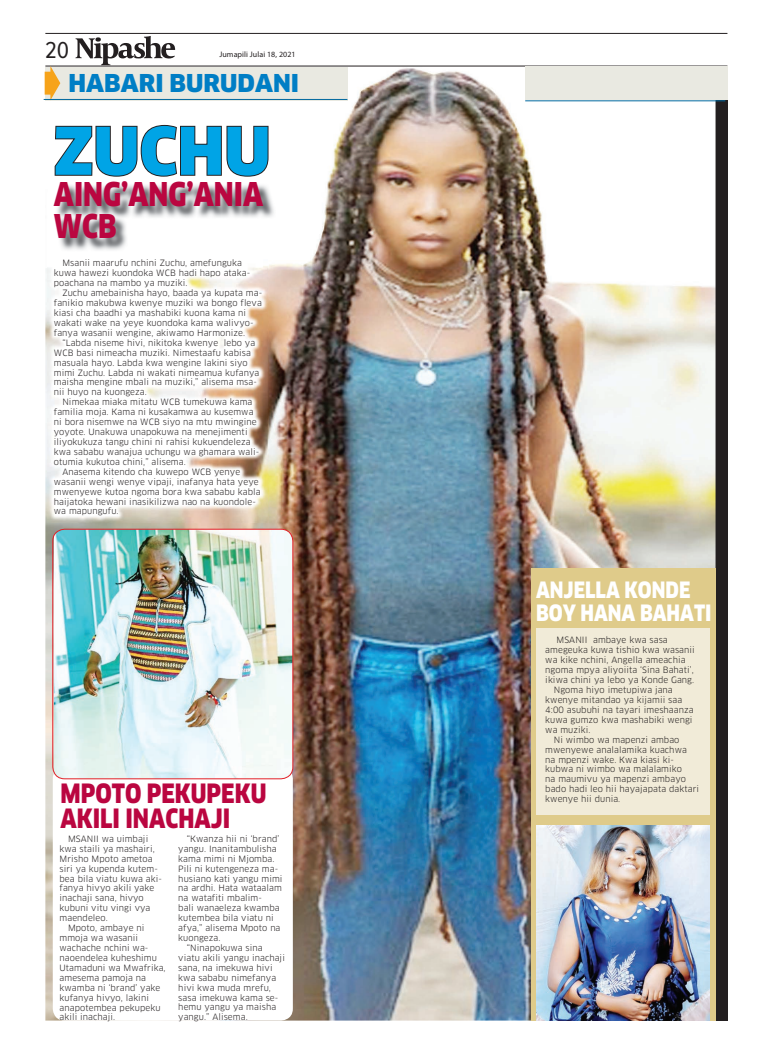
<style>
.page{position:relative;width:770px;height:1063px;background:#fff}
.page>*{position:absolute;margin:0;border:0;box-sizing:border-box;transform-origin:0 0}
.t1{font:900 64px "Clan OSF";color:#00a4e6}
.t2{font:900 32px/32px "Clan OSF";color:#ba0640;scale:.84 1}
.t3{font:900 26px/25px "Clan OSF";color:#ba0640;scale:.84 1}
.t4{font:900 24px "Clan OSF";color:#007ec5}
.t5{font:24px "Proxima Nova Cond";color:#231f20}
.t6{font:900 22px/23px "Clan OSF";color:#fff;scale:.84 1}
.t7{font:8.5px/9.9px "Clan LF";letter-spacing:.01em;color:#231f20}
.t8{font:8px "Myriad Pro";letter-spacing:.01em;color:#231f20}
</style>
<div class="page">
<div style="left:574px;top:100px;width:153px;height:921px;background:#231f20"></div>
<img style="left:45px;top:67px;width:670px;height:954px">
<div style="left:45px;top:67px;width:302px;height:33px;background:#e9e9e1"></div>
<hr style="left:45px;top:33px;width:682px;height:1px;background:#231f20">
<hr style="left:45px;top:66px;width:682px;height:1px;background:#231f20">
<svg style="left:76px;top:36px;width:99px;height:29px"></svg>
<svg style="left:45px;top:66px;width:15px;height:33px"></svg>
<div style="left:531px;top:568px;width:184px;height:453px;background:#dfcb8a"></div>
<div style="left:53px;top:767px;width:240px;height:254px;background:#fff;border-radius:12px"></div>
<img style="left:54px;top:529px;width:239px;height:250px">
<div style="left:52px;top:529px;width:241px;height:250px;border:1px solid #e21f26;border-radius:12px"></div>
<img style="left:56px;top:183px;width:219px;height:68px">
<svg style="left:54px;top:124px;width:215px;height:54px"></svg>
<div style="left:536px;top:628px;width:173px;height:187px;background:#f1ebd8"></div>
<img style="left:48px;top:253px;width:220px;height:269px">
<div style="left:525px;top:66px;width:202px;height:34px;background:#e9e9e1"></div>
<img style="left:536px;top:825px;width:173px;height:196px">
<hr style="left:525px;top:100px;width:200px;height:1px;background:#00689e">
<hr style="left:44px;top:99px;width:303px;height:1px;background:#00689e">
<h3 class="t5" style="left:45px;top:39px;width:26px">20</h3>
<p class="t8" style="left:219px;top:49px;width:78px">Jumapili Julai 18, 2021</p>
<h3 class="t4" style="left:68px;top:70px;width:232px">HABARI BURUDANI</h3>
<h1 class="t1" style="left:54px;top:115px;width:218px">ZUCHU</h1>
<h2 class="t2" style="left:54px;top:178px;width:250px">AING’ANG’ANIA<br>WCB</h2>
<p class="t7" style="left:54px;top:258px;width:198px;text-indent:8px">Msanii maarufu nchini Zuchu, amefunguka kuwa hawezi kuondoka WCB hadi hapo ataka&shy;poachana na mambo ya muziki.</p>
<p class="t7" style="left:54px;top:288px;width:210px;text-indent:8px">Zuchu amebainisha hayo, baada ya kupata ma&shy;fanikio makubwa kwenye muziki wa bongo fleva kiasi cha baadhi ya mashabiki kuona kama ni wakati wake na yeye kuondoka kama walivyo&shy;fanya wasanii wengine, akiwamo Harmonize.</p>
<p class="t7" style="left:54px;top:338px;width:207px;text-indent:8px">“Labda niseme hivi, nikitoka kwenye lebo ya WCB basi nimeacha muziki. Nimestaafu kabisa masuala hayo. Labda kwa wengine lakini siyo mimi Zuchu. Labda ni wakati nimeamua kufanya maisha mengine mbali na muziki,” alisema msa&shy;nii huyo na kuongeza.</p>
<p class="t7" style="left:62px;top:397px;width:191px">Nimekaa miaka mitatu WCB tumekuwa kama</p>
<p class="t7" style="left:54px;top:407px;width:201px">familia moja. Kama ni kusakamwa au kusemwa</p>
<p class="t7" style="left:54px;top:417px;width:204px">ni bora nisemwe na WCB siyo na mtu mwingine</p>
<p class="t7" style="left:54px;top:427px;width:195px">yoyote. Unakuwa unapokuwa na menejimenti</p>
<p class="t7" style="left:54px;top:437px;width:198px">iliyokukuza tangu chini ni rahisi kukuendeleza</p>
<p class="t7" style="left:54px;top:447px;width:207px">kwa sababu wanajua uchungu wa ghamara wali-</p>
<p class="t7" style="left:54px;top:457px;width:133px">otumia kukutoa chini,” alisema.</p>
<p class="t7" style="left:62px;top:467px;width:179px">Anasema kitendo cha kuwepo WCB yenye</p>
<p class="t7" style="left:54px;top:477px;width:206px">wasanii wengi wenye vipaji, inafanya hata yeye</p>
<p class="t7" style="left:54px;top:487px;width:208px">mwenyewe kutoa ngoma bora kwa sababu kabla</p>
<p class="t7" style="left:54px;top:496px;width:203px">haijatoka hewani inasikilizwa nao na kuondole-</p>
<p class="t7" style="left:54px;top:506px;width:66px">wa mapungufu.</p>
<h3 class="t3" style="left:60px;top:781px;width:247px">MPOTO PEKUPEKU<br>AKILI INACHAJI</h3>
<p class="t7" style="left:68px;top:834px;width:82px">MSANII wa uimbaji</p>
<p class="t7" style="left:60px;top:844px;width:97px">kwa staili ya mashairi,</p>
<p class="t7" style="left:60px;top:854px;width:95px">Mrisho Mpoto ametoa</p>
<p class="t7" style="left:60px;top:864px;width:100px">siri ya kupenda kutem-</p>
<p class="t7" style="left:60px;top:874px;width:104px">bea bila viatu kuwa aki-</p>
<p class="t7" style="left:60px;top:883px;width:96px">fanya hivyo akili yake</p>
<p class="t7" style="left:60px;top:893px;width:86px">inachaji sana, hivyo</p>
<p class="t7" style="left:60px;top:903px;width:92px">kubuni vitu vingi vya</p>
<p class="t7" style="left:60px;top:913px;width:50px">maendeleo.</p>
<p class="t7" style="left:68px;top:923px;width:78px">Mpoto, ambaye ni</p>
<p class="t7" style="left:60px;top:933px;width:80px">mmoja wa wasanii</p>
<p class="t7" style="left:60px;top:943px;width:90px">wachache nchini wa-</p>
<p class="t7" style="left:60px;top:953px;width:99px">naoendelea kuheshimu</p>
<p class="t7" style="left:60px;top:963px;width:108px">Utamaduni wa Mwafrika,</p>
<p class="t7" style="left:60px;top:973px;width:88px">amesema pamoja na</p>
<p class="t7" style="left:60px;top:983px;width:102px">kwamba ni ‘brand’ yake</p>
<p class="t7" style="left:60px;top:993px;width:91px">kufanya hivyo, lakini</p>
<p class="t7" style="left:60px;top:1002px;width:102px">anapotembea pekupeku</p>
<p class="t7" style="left:60px;top:1012px;width:57px">akili inachaji.</p>
<p class="t7" style="left:187px;top:834px;width:94px">“Kwanza hii ni ‘brand’</p>
<p class="t7" style="left:178px;top:844px;width:100px">yangu. Inanitambulisha</p>
<p class="t7" style="left:178px;top:854px;width:98px">kama mimi ni Mjomba.</p>
<p class="t7" style="left:178px;top:864px;width:101px">Pili ni kutengeneza ma-</p>
<p class="t7" style="left:178px;top:874px;width:106px">husiano kati yangu mimi</p>
<p class="t7" style="left:178px;top:883px;width:105px">na ardhi. Hata wataalam</p>
<p class="t7" style="left:178px;top:893px;width:85px">na watafiti mbalim-</p>
<p class="t7" style="left:178px;top:903px;width:103px">bali wanaeleza kwamba</p>
<p class="t7" style="left:178px;top:913px;width:97px">kutembea bila viatu ni</p>
<p class="t7" style="left:178px;top:923px;width:104px">afya,” alisema Mpoto na</p>
<p class="t7" style="left:178px;top:933px;width:44px">kuongeza.</p>
<p class="t7" style="left:187px;top:943px;width:77px">“Ninapokuwa sina</p>
<p class="t7" style="left:178px;top:953px;width:108px">viatu akili yangu inachaji</p>
<p class="t7" style="left:178px;top:963px;width:96px">sana, na imekuwa hivi</p>
<p class="t7" style="left:178px;top:973px;width:99px">kwa sababu nimefanya</p>
<p class="t7" style="left:178px;top:983px;width:94px">hivi kwa muda mrefu,</p>
<p class="t7" style="left:178px;top:993px;width:102px">sasa imekuwa kama se-</p>
<p class="t7" style="left:178px;top:1002px;width:99px">hemu yangu ya maisha</p>
<p class="t7" style="left:178px;top:1012px;width:71px">yangu.” Alisema.</p>
<h3 class="t6" style="left:536px;top:578px;width:210px">ANJELLA KONDE<br>BOY HANA BAHATI</h3>
<p class="t7" style="left:556px;top:635px;width:113px">MSANII ambaye kwa sasa</p>
<p class="t7" style="left:545px;top:645px;width:151px">amegeuka kuwa tishio kwa wasanii</p>
<p class="t7" style="left:545px;top:655px;width:142px">wa kike nchini, Angella ameachia</p>
<p class="t7" style="left:545px;top:665px;width:150px">ngoma mpya aliyoiita ‘Sina Bahati’,</p>
<p class="t7" style="left:545px;top:675px;width:150px">ikiwa chini ya lebo ya Konde Gang.</p>
<p class="t7" style="left:554px;top:685px;width:120px">Ngoma hiyo imetupiwa jana</p>
<p class="t7" style="left:545px;top:695px;width:138px">kwenye mitandao ya kijamii saa</p>
<p class="t7" style="left:545px;top:705px;width:150px">4:00 asubuhi na tayari imeshaanza</p>
<p class="t7" style="left:545px;top:715px;width:149px">kuwa gumzo kwa mashabiki wengi</p>
<p class="t7" style="left:545px;top:725px;width:47px">wa muziki.</p>
<p class="t7" style="left:554px;top:735px;width:127px">Ni wimbo wa mapenzi ambao</p>
<p class="t7" style="left:545px;top:745px;width:143px">mwenyewe analalamika kuachwa</p>
<p class="t7" style="left:545px;top:754px;width:130px">na mpenzi wake. Kwa kiasi ki-</p>
<p class="t7" style="left:545px;top:764px;width:138px">kubwa ni wimbo wa malalamiko</p>
<p class="t7" style="left:545px;top:774px;width:142px">na maumivu ya mapenzi ambayo</p>
<p class="t7" style="left:545px;top:784px;width:155px">bado hadi leo hii hayajapata daktari</p>
<p class="t7" style="left:545px;top:794px;width:77px">kwenye hii dunia.</p>
</div>
